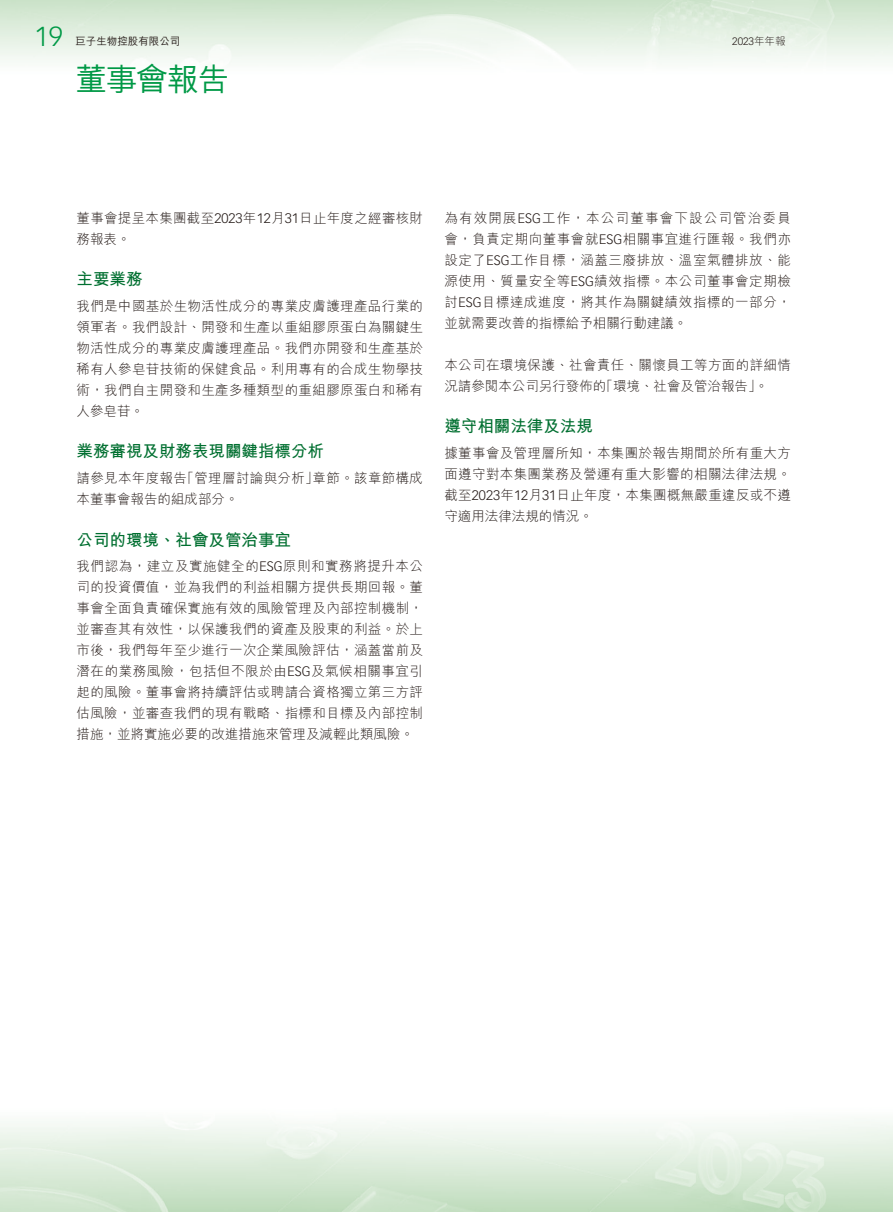
<style>
.page{position:relative;width:893px;height:1212px;background:#fff}
.page>*{position:absolute;margin:0;border:0;box-sizing:border-box;transform-origin:0 0}
.t1{font:31.5px "M Hei HK Medium E Ten B5 H";letter-spacing:-.03em;color:#009946}
.t2{font:300 27px "Vectora LT Std";color:#009946}
.t3{font:16.5px "M Hei HK Bold E Ten B5 H";color:#006f30}
.t4{font:13.5px/21px "M Hei HK Light E Ten B5 H";letter-spacing:.025em;color:#231916;text-align:justify}
.t5{font:10.5px "M Hei HK Medium E Ten B5 H";color:#231916}
.t6{font:300 10.5px "Vectora LT Std";color:#231916}
.s1{font-family:"M Hei HK Light E Ten B5 H";font-weight:400}
.s2{font-family:"Vectora LT Std";font-weight:300}
</style>
<div class="page">
<h2 class="t2" style="left:35px;top:24px;width:30px">19</h2>
<p class="t5" style="left:75px;top:37px;width:106px">巨子生物控股有限公司</p>
<p class="t6" style="left:732px;top:36px;width:55px">2023<span class="s1">年年報</span></p>
<h1 class="t1" style="left:75px;top:67px;width:155px">董事會報告</h1>
<p class="t4" style="left:77px;top:209px;width:348px">董事會提呈本集團截至<span class="s2">2023</span>年<span class="s2">12</span>月<span class="s2">31</span>日止年度之經審核財務報表。</p>
<p class="t3" style="left:77px;top:273px;width:67px">主要業務</p>
<p class="t4" style="left:77px;top:297px;width:348px">我們是中國基於生物活性成分的專業皮膚護理產品行業的領軍者。我們設計、開發和生產以重組膠原蛋白為關鍵生物活性成分的專業皮膚護理產品。我們亦開發和生產基於稀有人參皂苷技術的保健食品。利用專有的合成生物學技術，我們自主開發和生產多種類型的重組膠原蛋白和稀有人參皂苷。</p>
<p class="t3" style="left:77px;top:445px;width:249px">業務審視及財務表現關鍵指標分析</p>
<p class="t4" style="left:77px;top:469px;width:348px">請參見本年度報告「管理層討論與分析」章節。該章節構成本董事會報告的組成部分。</p>
<p class="t3" style="left:77px;top:533px;width:216px">公司的環境、社會及管治事宜</p>
<p class="t4" style="left:77px;top:558px;width:348px">我們認為，建立及實施健全的<span class="s2">ESG</span>原則和實務將提升本公司的投資價值，並為我們的利益相關方提供長期回報。董事會全面負責確保實施有效的風險管理及內部控制機制，並審查其有效性，以保護我們的資產及股東的利益。於上市後，我們每年至少進行一次企業風險評估，涵蓋當前及潛在的業務風險，包括但不限於由<span class="s2">ESG</span>及氣候相關事宜引起的風險。董事會將持續評估或聘請合資格獨立第三方評估風險，並審查我們的現有戰略、指標和目標及內部控制措施，並將實施必要的改進措施來管理及減輕此類風險。</p>
<p class="t4" style="left:444px;top:209px;width:348px">為有效開展<span class="s2">ESG</span>工作，本公司董事會下設公司管治委員會，負責定期向董事會就<span class="s2">ESG</span>相關事宜進行匯報。我們亦設定了<span class="s2">ESG</span>工作目標，涵蓋三廢排放、溫室氣體排放、能源使用、質量安全等<span class="s2">ESG</span>績效指標。本公司董事會定期檢討<span class="s2">ESG</span>目標達成進度，將其作為關鍵績效指標的一部分，並就需要改善的指標給予相關行動建議。</p>
<p class="t4" style="left:444px;top:356px;width:348px">本公司在環境保護、社會責任、關懷員工等方面的詳細情況請參閱本公司另行發佈的「環境、社會及管治報告」。</p>
<p class="t3" style="left:444px;top:420px;width:150px">遵守相關法律及法規</p>
<p class="t4" style="left:444px;top:444px;width:348px">據董事會及管理層所知，本集團於報告期間於所有重大方面遵守對本集團業務及營運有重大影響的相關法律法規。截至<span class="s2">2023</span>年<span class="s2">12</span>月<span class="s2">31</span>日止年度，本集團概無嚴重違反或不遵守適用法律法規的情況。</p>
</div>
